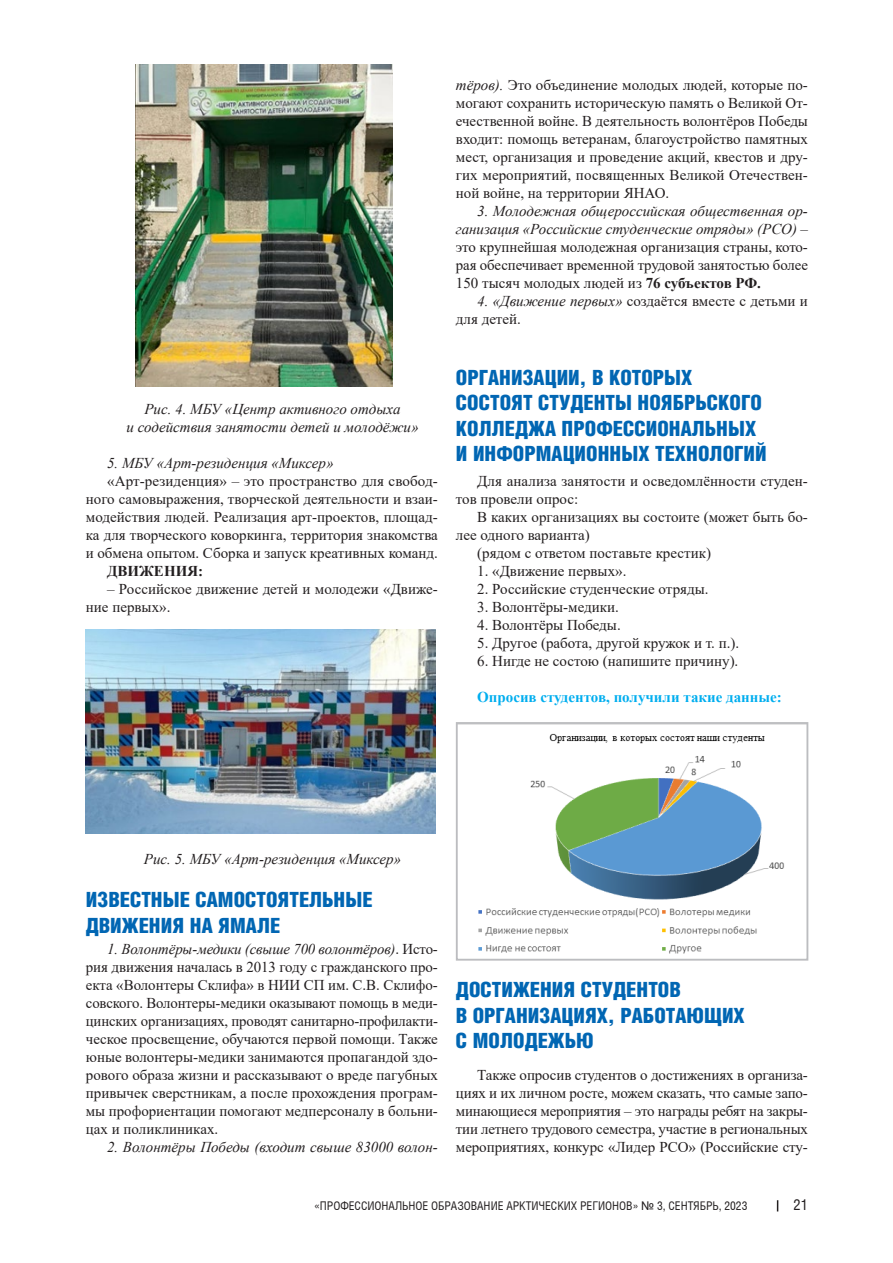
<style>
.page{position:relative;width:893px;height:1263px;background:#fff}
.page>*{position:absolute;margin:0;border:0;box-sizing:border-box;transform-origin:0 0}
.Подзаголовок{font:900 21px/25.2px "Helios Cond";color:#0166b3}
.Teкст{font:15px/18px "Times New Roman";color:#231f20;text-align:justify}
.Teкст-2{font:italic 15px "Times New Roman";color:#231f20}
.Teкст-3{font:700 15px "Times New Roman";color:#00aeef}
.Teкст-4{font:700 15px "Times New Roman";color:#231f20}
.t1{font:15px "Helios Cond";color:#231f20}
.t2{font:12px "Helios Cond";color:#231f20}
.s1{font-style:italic}
.s2{font-weight:700}
.s3{font-family:"Arial"}
</style>
<div class="page">
<img style="left:135px;top:65px;width:258px;height:321px">
<img style="left:86px;top:629px;width:350px;height:204px">
<img style="left:478px;top:733px;width:306px;height:221px">
<div style="left:456px;top:722px;width:352px;height:239px;border:2px solid #bcbdc0"></div>
<p class="Teкст-2" style="left:144px;top:399px;width:258px">Рис. 4. МБУ «Центр активного отдыха</p>
<p class="Teкст-2" style="left:127px;top:417px;width:293px">и содействия занятости детей и молодёжи»</p>
<p class="Teкст-2" style="left:107px;top:453px;width:228px">5. МБУ «Арт-резиденция «Миксер»</p>
<p class="Teкст" style="left:86px;top:472px;width:354px;text-indent:21px">«Арт-резиденция» – это пространство для свобод&shy;ного самовыражения, творческой деятельности и взаи&shy;модействия людей. Реализация арт-проектов, площад&shy;ка для творческого коворкинга, территория знакомства и обмена опытом. Сборка и запуск креативных команд.</p>
<p class="Teкст-4" style="left:107px;top:560px;width:97px">ДВИЖЕНИЯ:</p>
<p class="Teкст" style="left:86px;top:580px;width:353px;text-indent:21px">– Российское движение детей и молодежи «Движе&shy;ние первых».</p>
<p class="Teкст" style="left:456px;top:76px;width:354px"><span class="s1">тёров).</span> Это объединение молодых людей, которые по&shy;могают сохранить историческую память о Великой От&shy;ечественной войне. В деятельность волонтёров Победы входит: помощь ветеранам, благоустройство памятных мест, организация и проведение акций, квестов и дру&shy;гих мероприятий, посвященных Великой Отечествен&shy;ной войне, на территории ЯНАО.</p>
<p class="Teкст" style="left:456px;top:202px;width:354px;text-indent:21px"><span class="s1">3. Молодежная общероссийская общественная ор&shy;ганизация «Российские студенческие отряды» (РСО)</span> – это крупнейшая молодежная организация страны, кото&shy;рая обеспечивает временной трудовой занятостью более 150 тысяч молодых людей из <span class="s2">76 субъектов РФ.</span></p>
<p class="Teкст" style="left:456px;top:292px;width:353px;text-indent:21px"><span class="s1">4. «Движение первых»</span> создаётся вместе с детьми и для детей.</p>
<p class="Подзаголовок" style="left:456px;top:365px;width:312px">ОРГАНИЗАЦИИ, В КОТОРЫХ<br>СОСТОЯТ СТУДЕНТЫ НОЯБРЬСКОГО<br>КОЛЛЕДЖА ПРОФЕССИОНАЛЬНЫХ<br>И ИНФОРМАЦИОННЫХ ТЕХНОЛОГИЙ</p>
<p class="Teкст" style="left:456px;top:472px;width:353px;text-indent:21px">Для анализа занятости и осведомлённости студен&shy;тов провели опрос:</p>
<p class="Teкст" style="left:456px;top:508px;width:353px;text-indent:21px">В каких организациях вы состоите (может быть бо&shy;лее одного варианта)</p>
<p class="Teкст" style="left:477px;top:544px;width:235px">(рядом с ответом поставьте крестик)</p>
<p class="Teкст" style="left:477px;top:562px;width:151px">1. «Движение первых».</p>
<p class="Teкст" style="left:477px;top:580px;width:233px">2. Российские студенческие отряды.</p>
<p class="Teкст" style="left:477px;top:598px;width:143px">3. Волонтёры-медики.</p>
<p class="Teкст" style="left:477px;top:616px;width:145px">4. Волонтёры Победы.</p>
<p class="Teкст" style="left:477px;top:634px;width:264px">5. Другое (работа, другой кружок и т. п.).</p>
<p class="Teкст" style="left:477px;top:652px;width:263px">6. Нигде не состою (напишите причину).</p>
<p class="Teкст-3" style="left:477px;top:686px;width:306px">Опросив студентов, получили такие данные:</p>
<p class="Teкст-2" style="left:144px;top:849px;width:259px">Рис. 5. МБУ «Арт-резиденция «Миксер»</p>
<p class="Подзаголовок" style="left:86px;top:887px;width:288px">ИЗВЕСТНЫЕ САМОСТОЯТЕЛЬНЫЕ<br>ДВИЖЕНИЯ НА ЯМАЛЕ</p>
<p class="Teкст" style="left:86px;top:940px;width:353px;text-indent:21px"><span class="s1">1. Волонтёры-медики (свыше 700 волонтёров)</span>. Исто&shy;рия движения началась в 2013 году с гражданского про&shy;екта «Волонтеры Склифа» в НИИ СП им. С.В. Склифо&shy;совского. Волонтеры-медики оказывают помощь в меди&shy;цинских организациях, проводят санитарно-профилакти&shy;ческое просвещение, обучаются первой помощи. Также юные волонтеры-медики занимаются пропагандой здо&shy;рового образа жизни и рассказывают о вреде пагубных привычек сверстникам, а после прохождения програм&shy;мы профориентации помогают медперсоналу в больни&shy;цах и поликлиниках.</p>
<p class="Teкст-2" style="left:107px;top:1137px;width:332px">2. Волонтёры Победы (входит свыше 83000 волон-</p>
<p class="Подзаголовок" style="left:456px;top:977px;width:290px">ДОСТИЖЕНИЯ СТУДЕНТОВ<br>В ОРГАНИЗАЦИЯХ, РАБОТАЮЩИХ<br>С МОЛОДЕЖЬЮ</p>
<p class="Teкст" style="left:456px;top:1066px;width:354px;text-indent:21px">Также опросив студентов о достижениях в организа&shy;циях и их личном росте, можем сказать, что самые запо&shy;минающиеся мероприятия – это награды ребят на закры&shy;тии летнего трудового семестра, участие в региональных мероприятиях, конкурс «Лидер РСО» (Российские сту-</p>
<p class="t2" style="left:314px;top:1199px;width:435px">«ПРОФЕССИОНАЛЬНОЕ ОБРАЗОВАНИЕ АРКТИЧЕСКИХ РЕГИОНОВ» <span class="s3">№</span> 3, СЕНТЯБРЬ, 2023</p>
<p class="t1" style="left:793px;top:1196px;width:16px">21</p>
</div>
